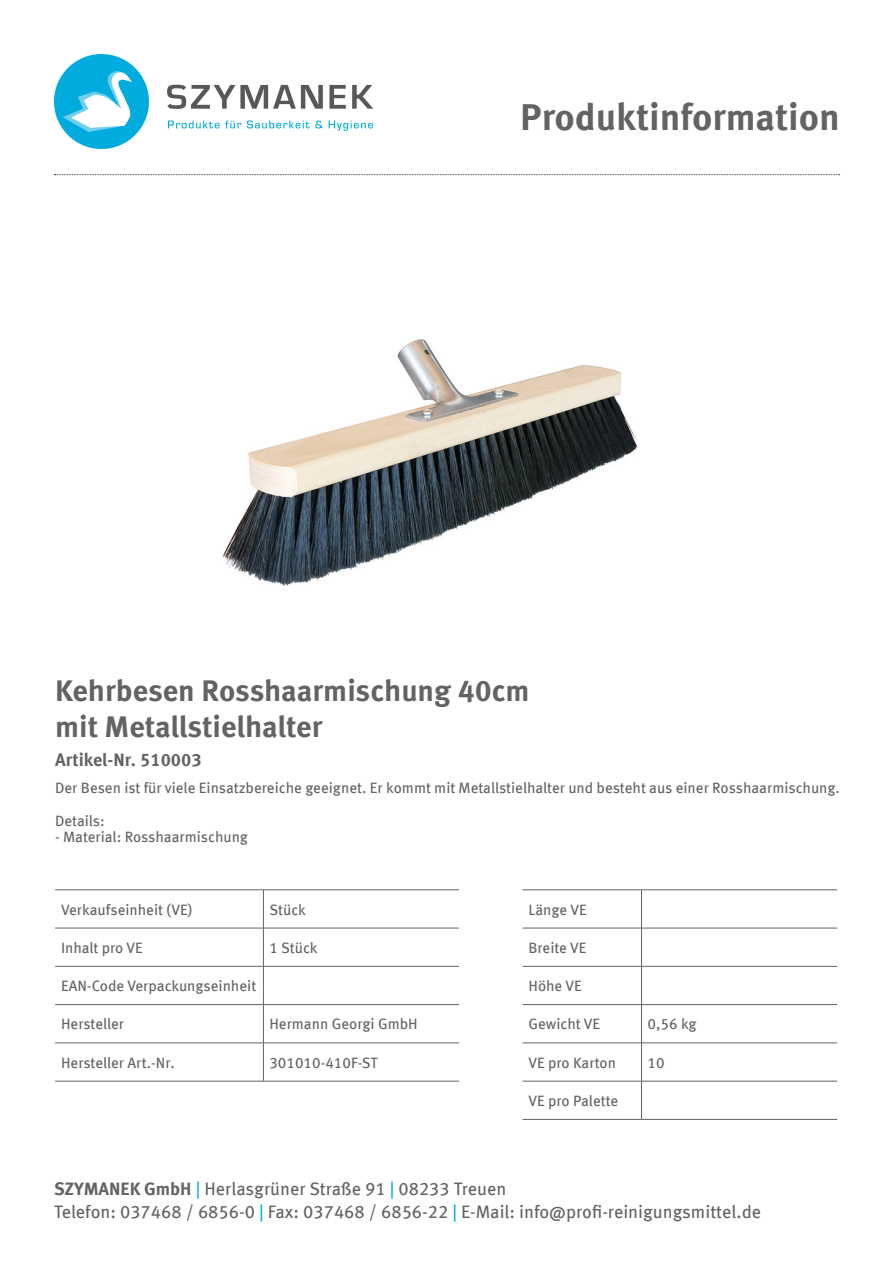
<style>
.page{position:relative;width:893px;height:1263px;background:#fff}
.page>*{position:absolute;margin:0;border:0;box-sizing:border-box;transform-origin:0 0}
.t1{font:700 37.5px "Meta Offc";color:#636366}
.t2{font:700 30px "Meta Offc";color:#636366}
.t3{font:18px "Meta Offc";color:#636366}
.t4{font:700 18px "Meta Offc";color:#636366}
.t5{font:15px "Meta Offc";color:#636366}
.s1{font-weight:700}
.s2{color:#00acdd}
</style>
<div class="page">
<img style="left:223px;top:339px;width:415px;height:247px">
<svg style="left:168px;top:120px;width:73px;height:8px"></svg>
<svg style="left:247px;top:120px;width:76px;height:8px"></svg>
<svg style="left:329px;top:121px;width:44px;height:10px"></svg>
<svg style="left:167px;top:85px;width:156px;height:24px"></svg>
<svg style="left:329px;top:85px;width:17px;height:24px"></svg>
<svg style="left:352px;top:85px;width:21px;height:24px"></svg>
<div style="left:54px;top:54px;width:95px;height:95px;background:#00acdd;border-radius:50%"></div>
<svg style="left:63px;top:70px;width:69px;height:62px"></svg>
<svg style="left:54px;top:174px;width:786px;height:1px"></svg>
<hr style="left:55px;top:889px;width:208px;height:1px;background:#636366">
<hr style="left:263px;top:889px;width:196px;height:1px;background:#636366">
<hr style="left:263px;top:890px;width:1px;height:38px;background:#636366">
<hr style="left:55px;top:928px;width:208px;height:1px;background:#636366">
<hr style="left:263px;top:928px;width:196px;height:1px;background:#636366">
<hr style="left:263px;top:928px;width:1px;height:38px;background:#636366">
<hr style="left:55px;top:966px;width:208px;height:1px;background:#636366">
<hr style="left:263px;top:966px;width:196px;height:1px;background:#636366">
<hr style="left:263px;top:966px;width:1px;height:38px;background:#636366">
<hr style="left:55px;top:1004px;width:208px;height:1px;background:#636366">
<hr style="left:263px;top:1004px;width:196px;height:1px;background:#636366">
<hr style="left:263px;top:1005px;width:1px;height:38px;background:#636366">
<hr style="left:55px;top:1042px;width:208px;height:1px;background:#636366">
<hr style="left:263px;top:1042px;width:196px;height:1px;background:#636366">
<hr style="left:263px;top:1043px;width:1px;height:38px;background:#636366">
<hr style="left:55px;top:1081px;width:208px;height:1px;background:#636366">
<hr style="left:263px;top:1081px;width:196px;height:1px;background:#636366">
<hr style="left:522px;top:889px;width:119px;height:1px;background:#636366">
<hr style="left:641px;top:889px;width:196px;height:1px;background:#636366">
<hr style="left:641px;top:890px;width:1px;height:38px;background:#636366">
<hr style="left:522px;top:928px;width:119px;height:1px;background:#636366">
<hr style="left:641px;top:928px;width:196px;height:1px;background:#636366">
<hr style="left:641px;top:928px;width:1px;height:38px;background:#636366">
<hr style="left:522px;top:966px;width:119px;height:1px;background:#636366">
<hr style="left:641px;top:966px;width:196px;height:1px;background:#636366">
<hr style="left:641px;top:966px;width:1px;height:38px;background:#636366">
<hr style="left:522px;top:1004px;width:119px;height:1px;background:#636366">
<hr style="left:641px;top:1004px;width:196px;height:1px;background:#636366">
<hr style="left:641px;top:1005px;width:1px;height:38px;background:#636366">
<hr style="left:522px;top:1042px;width:119px;height:1px;background:#636366">
<hr style="left:641px;top:1042px;width:196px;height:1px;background:#636366">
<hr style="left:641px;top:1043px;width:1px;height:38px;background:#636366">
<hr style="left:522px;top:1081px;width:119px;height:1px;background:#636366">
<hr style="left:641px;top:1081px;width:196px;height:1px;background:#636366">
<hr style="left:641px;top:1081px;width:1px;height:38px;background:#636366">
<hr style="left:522px;top:1119px;width:119px;height:1px;background:#636366">
<hr style="left:641px;top:1119px;width:196px;height:1px;background:#636366">
<p class="t1" style="left:520px;top:94px;width:321px">Produktinformation</p>
<p class="t2" style="left:55px;top:673px;width:476px">Kehrbesen Rosshaarmischung 40cm</p>
<p class="t2" style="left:55px;top:709px;width:269px">mit Metallstielhalter</p>
<p class="t4" style="left:55px;top:749px;width:148px">Artikel-Nr. 510003</p>
<p class="t5" style="left:55px;top:779px;width:786px">Der Besen ist für viele Einsatzbereiche geeignet. Er kommt mit Metallstielhalter und besteht aus einer Rosshaarmischung.</p>
<p class="t5" style="left:55px;top:812px;width:51px">Details:</p>
<p class="t5" style="left:55px;top:828px;width:195px">- Material: Rosshaarmischung</p>
<p class="t5" style="left:61px;top:901px;width:133px">Verkaufseinheit (VE)</p>
<p class="t5" style="left:269px;top:901px;width:38px">Stück</p>
<p class="t5" style="left:61px;top:939px;width:83px">Inhalt pro VE</p>
<p class="t5" style="left:269px;top:939px;width:50px">1 Stück</p>
<p class="t5" style="left:61px;top:977px;width:197px">EAN-Code Verpackungseinheit</p>
<p class="t5" style="left:61px;top:1015px;width:65px">Hersteller</p>
<p class="t5" style="left:269px;top:1015px;width:150px">Hermann Georgi GmbH</p>
<p class="t5" style="left:61px;top:1054px;width:115px">Hersteller Art.-Nr.</p>
<p class="t5" style="left:269px;top:1054px;width:110px">301010-410F-ST</p>
<p class="t5" style="left:528px;top:901px;width:60px">Länge VE</p>
<p class="t5" style="left:528px;top:939px;width:60px">Breite VE</p>
<p class="t5" style="left:528px;top:977px;width:55px">Höhe VE</p>
<p class="t5" style="left:528px;top:1015px;width:73px">Gewicht VE</p>
<p class="t5" style="left:647px;top:1015px;width:51px">0,56 kg</p>
<p class="t5" style="left:528px;top:1054px;width:89px">VE pro Karton</p>
<p class="t5" style="left:647px;top:1054px;width:19px">10</p>
<p class="t5" style="left:528px;top:1092px;width:91px">VE pro Palette</p>
<p class="t3" style="left:54px;top:1178px;width:454px"><span class="s1">SZYMANEK GmbH</span> <span class="s2">|</span> Herlasgrüner Straße 91 <span class="s2">|</span> 08233 Treuen</p>
<p class="t3" style="left:54px;top:1201px;width:709px">Telefon: 037468 / 6856-0 <span class="s2">|</span> Fax: 037468 / 6856-22 <span class="s2">|</span> E-Mail: info@profi-reinigungsmittel.de</p>
</div>
